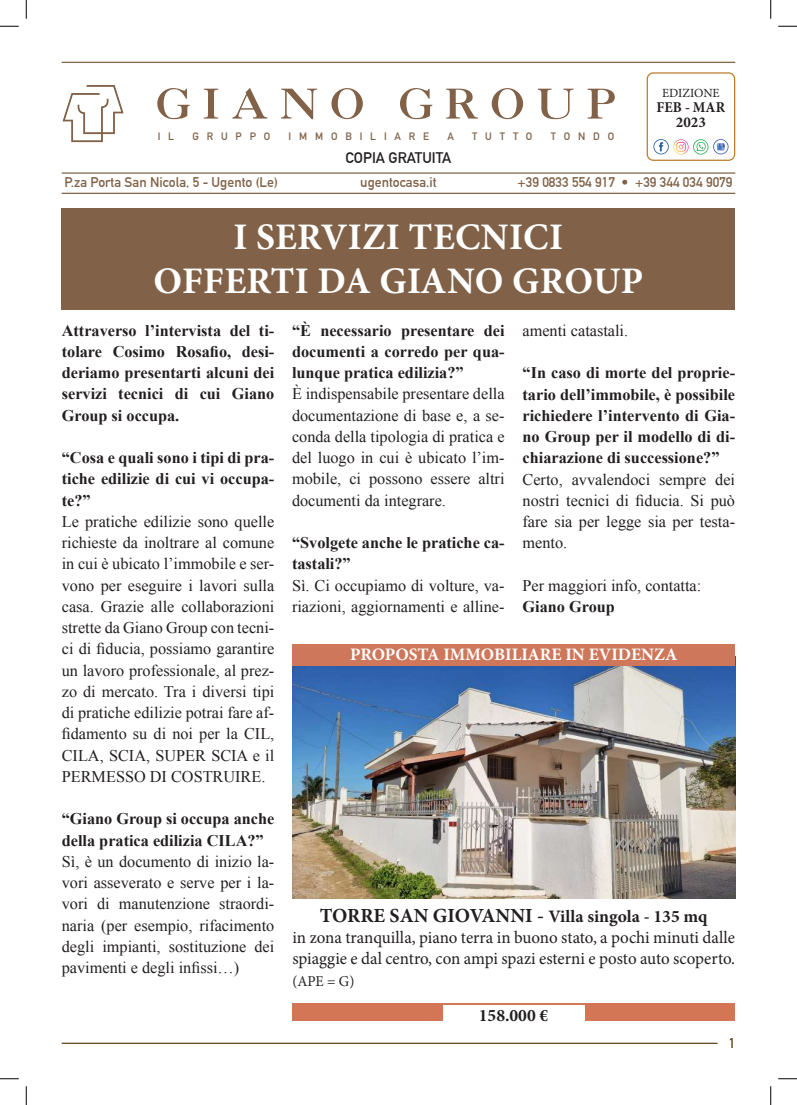
<style>
.page{position:relative;width:797px;height:1105px;background:#fff}
.page>*{position:absolute;margin:0;border:0;box-sizing:border-box;transform-origin:0 0}
.t1{font:700 37.5px/43.8px "Minion Pro";letter-spacing:.01em;color:#fff;text-align:center}
.t2{font:17.5px/21.2px "Minion Pro";color:#231f20;text-align:center}
.t3{font:700 17.5px "Minion Pro";color:#fff}
.t4{font:700 17.5px "Minion Pro";color:#231f20}
.t5{font:16.25px/21.2px "Times New Roman";color:#231f20;text-align:justify}
.t6{font:700 16.25px/21.2px "Times New Roman";color:#231f20;text-align:justify}
.t7{font:700 15px "DIN Alternate";color:#231f20}
.t8{font:700 15px/15px "Minion Pro";color:#231f20;text-align:center;scale:.95 1}
.t9{font:15px "Minion Pro";color:#231f20}
.t10{font:700 13.75px "DIN Alternate";color:#816248}
.t11{font:700 13.75px "DIN Alternate";color:#5d441a}
.t12{font:12.5px "Minion Pro";color:#231f20}
.t13{font:700 10.62px "DIN Alternate";letter-spacing:.74em;color:#816248}
.s1{font-weight:700;font-size:20px}
.s2{font-weight:700}
</style>
<div class="page">
<svg style="left:63px;top:85px;width:61px;height:57px"></svg>
<svg style="left:157px;top:88px;width:32px;height:31px"></svg>
<svg style="left:204px;top:89px;width:14px;height:30px"></svg>
<svg style="left:232px;top:88px;width:35px;height:31px"></svg>
<svg style="left:281px;top:89px;width:36px;height:30px"></svg>
<svg style="left:331px;top:88px;width:32px;height:31px"></svg>
<svg style="left:400px;top:88px;width:32px;height:31px"></svg>
<svg style="left:446px;top:89px;width:32px;height:30px"></svg>
<svg style="left:491px;top:88px;width:32px;height:31px"></svg>
<svg style="left:538px;top:89px;width:35px;height:30px"></svg>
<svg style="left:587px;top:89px;width:27px;height:30px"></svg>
<div style="left:62px;top:209px;width:673px;height:101px;background:#816248"></div>
<div style="left:646px;top:72px;width:89px;height:89px;border:1px solid #bd7b29;border-radius:6px"></div>
<hr style="left:62px;top:172px;width:673px;height:2px;background:#816248">
<hr style="left:62px;top:62px;width:673px;height:1px;background:#816248">
<hr style="left:62px;top:193px;width:673px;height:1px;background:#816248">
<hr style="left:62px;top:1043px;width:655px;height:1px;background:#5d441a">
<svg style="left:653px;top:139px;width:75px;height:16px"></svg>
<img style="left:292px;top:665px;width:443px;height:233px">
<div style="left:292px;top:1003px;width:443px;height:18px;background:#d27656"></div>
<div style="left:443px;top:1005px;width:141px;height:19px;background:#fff"></div>
<div style="left:292px;top:644px;width:443px;height:21px;background:#ce775b"></div>
<svg style="left:0;top:25px;width:19px;height:2px"></svg>
<svg style="left:778px;top:25px;width:19px;height:2px"></svg>
<svg style="left:0;top:1078px;width:19px;height:1px"></svg>
<svg style="left:778px;top:1078px;width:19px;height:1px"></svg>
<svg style="left:25px;top:0;width:2px;height:19px"></svg>
<svg style="left:25px;top:1086px;width:2px;height:19px"></svg>
<svg style="left:770px;top:0;width:1px;height:19px"></svg>
<svg style="left:770px;top:1086px;width:1px;height:19px"></svg>
<p class="t13" style="left:158px;top:129px;width:18px">I L</p>
<p class="t13" style="left:192px;top:129px;width:79px">GRUPPO</p>
<p class="t13" style="left:288px;top:129px;width:142px">IMMOBILIARE</p>
<p class="t13" style="left:447px;top:129px;width:8px">A</p>
<p class="t13" style="left:472px;top:129px;width:62px">TUTTO</p>
<p class="t13" style="left:550px;top:129px;width:65px">TONDO</p>
<p class="t7" style="left:345px;top:147px;width:107px">COPIA GRATUITA</p>
<p class="t12" style="left:662px;top:85px;width:59px">EDIZIONE</p>
<p class="t8" style="left:656px;top:100px;width:74px">FEB - MAR<br>2023</p>
<p class="t10" style="left:65px;top:172px;width:215px">P.za Porta San Nicola, 5 - Ugento (Le)</p>
<p class="t10" style="left:360px;top:172px;width:78px">ugentocasa.it</p>
<p class="t10" style="left:517px;top:172px;width:216px">+39 0833 554 917 • +39 344 034 9079</p>
<h1 class="t1" style="left:153px;top:215px;width:491px">I SERVIZI TECNICI<br>OFFERTI DA GIANO GROUP</h1>
<p class="t6" style="left:62px;top:319px;width:214px">Attraverso l’intervista del ti&shy;tolare Cosimo Rosafio, desi&shy;deriamo presentarti alcuni dei servizi tecnici di cui Giano Group si occupa.</p>
<p class="t6" style="left:62px;top:447px;width:214px">“Cosa e quali sono i tipi di pra&shy;tiche edilizie di cui vi occupa&shy;te?”</p>
<p class="t5" style="left:62px;top:510px;width:214px">Le pratiche edilizie sono quelle richieste da inoltrare al comune in cui è ubicato l’immobile e ser&shy;vono per eseguire i lavori sulla casa. Grazie alle collaborazioni strette da Giano Group con tecni&shy;ci di fiducia, possiamo garantire un lavoro professionale, al prez&shy;zo di mercato. Tra i diversi tipi di pratiche edilizie potrai fare af&shy;fidamento su di noi per la CIL, CILA, SCIA, SUPER SCIA e il PERMESSO DI COSTRUIRE.</p>
<p class="t6" style="left:62px;top:808px;width:214px">“Giano Group si occupa anche della pratica edilizia CILA?”</p>
<p class="t5" style="left:62px;top:850px;width:214px">Sì, è un documento di inizio la&shy;vori asseverato e serve per i la&shy;vori di manutenzione straordi&shy;naria (per esempio, rifacimento degli impianti, sostituzione dei pavimenti e degli infissi…)</p>
<p class="t6" style="left:292px;top:319px;width:214px">“È necessario presentare dei documenti a corredo per qua&shy;lunque pratica edilizia?”</p>
<p class="t5" style="left:292px;top:383px;width:214px">È indispensabile presentare della documentazione di base e, a se&shy;conda della tipologia di pratica e del luogo in cui è ubicato l’im&shy;mobile, ci possono essere altri documenti da integrare.</p>
<p class="t6" style="left:292px;top:532px;width:214px">“Svolgete anche le pratiche ca&shy;tastali?”</p>
<p class="t5" style="left:292px;top:574px;width:214px">Sì. Ci occupiamo di volture, va&shy;riazioni, aggiornamenti e alline-</p>
<p class="t5" style="left:522px;top:319px;width:107px">amenti catastali.</p>
<p class="t6" style="left:522px;top:362px;width:214px">“In caso di morte del proprie&shy;tario dell’immobile, è possibile richiedere l’intervento di Gia&shy;no Group per il modello di di&shy;chiarazione di successione?”</p>
<p class="t5" style="left:522px;top:468px;width:214px">Certo, avvalendoci sempre dei nostri tecnici di fiducia. Si può fare sia per legge sia per testa&shy;mento.</p>
<p class="t5" style="left:522px;top:574px;width:180px">Per maggiori info, contatta:</p>
<p class="t6" style="left:522px;top:596px;width:94px">Giano Group</p>
<p class="t3" style="left:350px;top:642px;width:329px">PROPOSTA IMMOBILIARE IN EVIDENZA</p>
<p class="t2" style="left:292px;top:906px;width:444px"><span class="s1">TORRE SAN GIOVANNI -</span> <span class="s2">Villa singola - 135 mq<br></span>in zona tranquilla, piano terra in buono stato, a pochi minuti dalle spiaggie e dal centro, con ampi spazi esterni e posto auto scoperto.</p>
<p class="t9" style="left:292px;top:971px;width:63px">(APE = G)</p>
<p class="t4" style="left:479px;top:1003px;width:71px">158.000 €</p>
<p class="t11" style="left:728px;top:1032px;width:8px">1</p>
</div>
